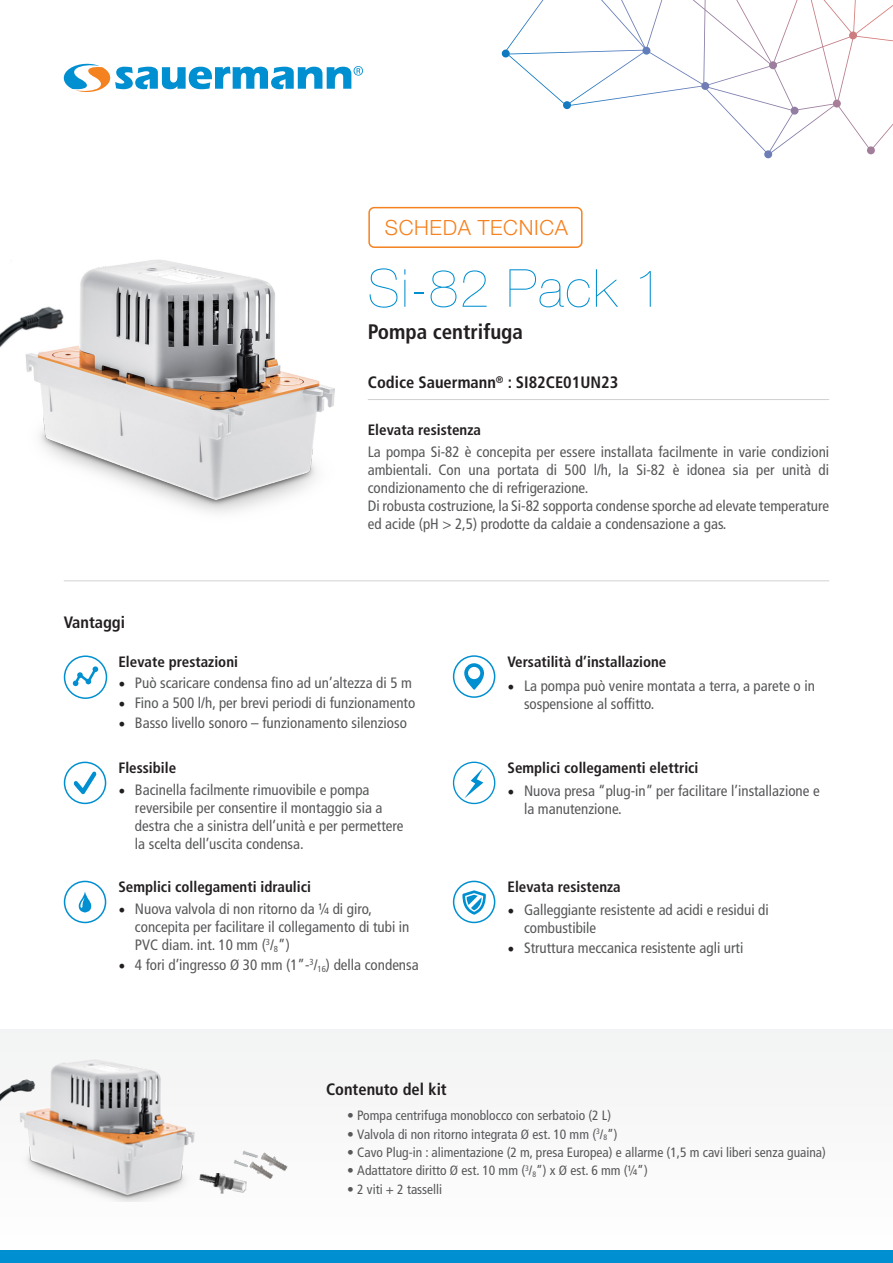
<style>
.page{position:relative;width:893px;height:1263px;background:#fff}
.page>*{position:absolute;margin:0;border:0;box-sizing:border-box;transform-origin:0 0}
.t1{font:200 52.5px "Helvetica Neue LT Std";letter-spacing:.03em;color:#008fd0}
.t2{font:700 condensed 21px "Frutiger LT Std";color:#231f20}
.t3{font:300 21px "Helvetica Neue LT Std";letter-spacing:.03em;color:#f58220}
.t4{font:700 condensed 16.5px "Frutiger LT Std";color:#231f20}
.t5{font:condensed 15px/18px "Frutiger LT Std";color:#57585a}
.t6{font:700 condensed 15px "Frutiger LT Std";color:#231f20}
.t7{font:condensed 13.5px "Frutiger LT Std";color:#57585a}
.s1{font-family:"Minion Pro";font-stretch:normal;font-size:18px;color:#231f20}
</style>
<div class="page">
<div style="left:0;top:1029px;width:893px;height:234px;background:#f8f8f9"></div>
<img style="left:0;top:260px;width:335px;height:253px">
<svg style="left:64px;top:64px;width:299px;height:28px"></svg>
<div style="left:0;top:1251px;width:893px;height:12px;background:#008fd0"></div>
<hr style="left:64px;top:580px;width:765px;height:1px;background:#d1d2d4">
<hr style="left:368px;top:399px;width:461px;height:1px;background:#d1d2d4">
<div style="left:368px;top:207px;width:215px;height:41px;border:2px solid #f58220;border-radius:5px"></div>
<svg style="left:502px;top:0;width:391px;height:158px"></svg>
<div style="left:453px;top:762px;width:42px;height:42px;border:1px solid #008fd0;border-radius:50%"></div>
<svg style="left:464px;top:768px;width:19px;height:30px"></svg>
<img style="left:0;top:1059px;width:195px;height:143px">
<div style="left:64px;top:655px;width:43px;height:44px;border:2px solid #008fd0;border-radius:50%"></div>
<svg style="left:73px;top:666px;width:25px;height:20px"></svg>
<div style="left:453px;top:655px;width:42px;height:43px;border:2px solid #008fd0;border-radius:50%"></div>
<svg style="left:464px;top:663px;width:20px;height:27px"></svg>
<div style="left:453px;top:881px;width:42px;height:42px;border:2px solid #008fd0;border-radius:50%"></div>
<svg style="left:462px;top:890px;width:24px;height:25px"></svg>
<div style="left:64px;top:881px;width:42px;height:42px;border:2px solid #008fd0;border-radius:50%"></div>
<svg style="left:79px;top:892px;width:12px;height:20px"></svg>
<div style="left:64px;top:762px;width:42px;height:42px;border:2px solid #008fd0;border-radius:50%"></div>
<svg style="left:74px;top:771px;width:23px;height:23px"></svg>
<img style="left:233px;top:1150px;width:55px;height:29px">
<img style="left:199px;top:1172px;width:48px;height:22px">
<p class="t3" style="left:385px;top:215px;width:185px">SCHEDA TECNICA</p>
<p class="t4" style="left:64px;top:612px;width:63px">Vantaggi</p>
<p class="t1" style="left:368px;top:258px;width:297px">Si-82 Pack 1</p>
<p class="t2" style="left:368px;top:319px;width:157px">Pompa centrifuga</p>
<p class="t4" style="left:368px;top:373px;width:252px">Codice Sauermann<sup>®</sup> : SI82CE01UN23</p>
<p class="t6" style="left:368px;top:421px;width:115px">Elevata resistenza</p>
<p class="t5" style="left:368px;top:443px;width:463px;text-align:justify">La pompa Si-82 è concepita per essere installata facilmente in varie condizioni ambientali. Con una portata di 500 l/h, la Si-82 è idonea sia per unità di condizionamento che di refrigerazione.</p>
<p class="t5" style="left:368px;top:497px;width:463px">Di robusta costruzione, la Si-82 sopporta condense sporche ad elevate temperature ed acide (pH &gt; 2,5) prodotte da caldaie a condensazione a gas.</p>
<p class="t6" style="left:118px;top:652px;width:121px">Elevate prestazioni</p>
<p class="t5" style="left:118px;top:674px;width:295px"><span class="s1">•</span> Può scaricare condensa fino ad un’altezza di 5 m</p>
<p class="t5" style="left:118px;top:694px;width:298px"><span class="s1">•</span> Fino a 500 l/h, per brevi periodi di funzionamento</p>
<p class="t5" style="left:118px;top:714px;width:290px"><span class="s1">•</span> Basso livello sonoro – funzionamento silenzioso</p>
<p class="t6" style="left:118px;top:759px;width:59px">Flessibile</p>
<p class="t5" style="left:135px;top:781px;width:270px;text-indent:-16px"><span class="s1">•</span> Bacinella facilmente rimuovibile e pompa reversibile per consentire il montaggio sia a destra che a sinistra dell’unità e per permettere la scelta dell’uscita condensa.</p>
<p class="t6" style="left:118px;top:878px;width:194px">Semplici collegamenti idraulici</p>
<p class="t5" style="left:135px;top:900px;width:276px;text-indent:-16px"><span class="s1">•</span> Nuova valvola di non ritorno da ¼ di giro, concepita per facilitare il collegamento di tubi in<br>PVC diam. int. 10 mm (<sup>3</sup>/<sub>8</sub>”)</p>
<p class="t5" style="left:118px;top:956px;width:302px"><span class="s1">•</span> 4 fori d’ingresso Ø 30 mm (1”-<sup>3</sup>/<sub>16</sub>) della condensa</p>
<p class="t4" style="left:326px;top:1079px;width:122px">Contenuto del kit</p>
<p class="t6" style="left:507px;top:653px;width:160px">Versatilità d’installazione</p>
<p class="t5" style="left:524px;top:676px;width:292px;text-indent:-16px"><span class="s1">•</span> La pompa può venire montata a terra, a parete o in sospensione al soffitto.</p>
<p class="t6" style="left:507px;top:759px;width:192px">Semplici collegamenti elettrici</p>
<p class="t5" style="left:524px;top:782px;width:297px;text-indent:-16px"><span class="s1">•</span> Nuova presa “plug-in” per facilitare l’installazione e la manutenzione.</p>
<p class="t6" style="left:507px;top:878px;width:115px">Elevata resistenza</p>
<p class="t5" style="left:524px;top:901px;width:246px;text-indent:-16px"><span class="s1">•</span> Galleggiante resistente ad acidi e residui di combustibile</p>
<p class="t5" style="left:507px;top:939px;width:237px"><span class="s1">•</span> Struttura meccanica resistente agli urti</p>
<p class="t7" style="left:347px;top:1108px;width:265px">• Pompa centrifuga monoblocco con serbatoio (2 L)</p>
<p class="t7" style="left:347px;top:1126px;width:272px">• Valvola di non ritorno integrata Ø est. 10 mm (<sup>3</sup>/<sub>8</sub>”)</p>
<p class="t7" style="left:347px;top:1144px;width:480px">• Cavo Plug-in : alimentazione (2 m, presa Europea) e allarme (1,5 m cavi liberi senza guaina)</p>
<p class="t7" style="left:347px;top:1163px;width:302px">• Adattatore diritto Ø est. 10 mm (<sup>3</sup>/<sub>8</sub>”) x Ø est. 6 mm (¼”)</p>
<p class="t7" style="left:347px;top:1181px;width:96px">• 2 viti + 2 tasselli</p>
</div>
